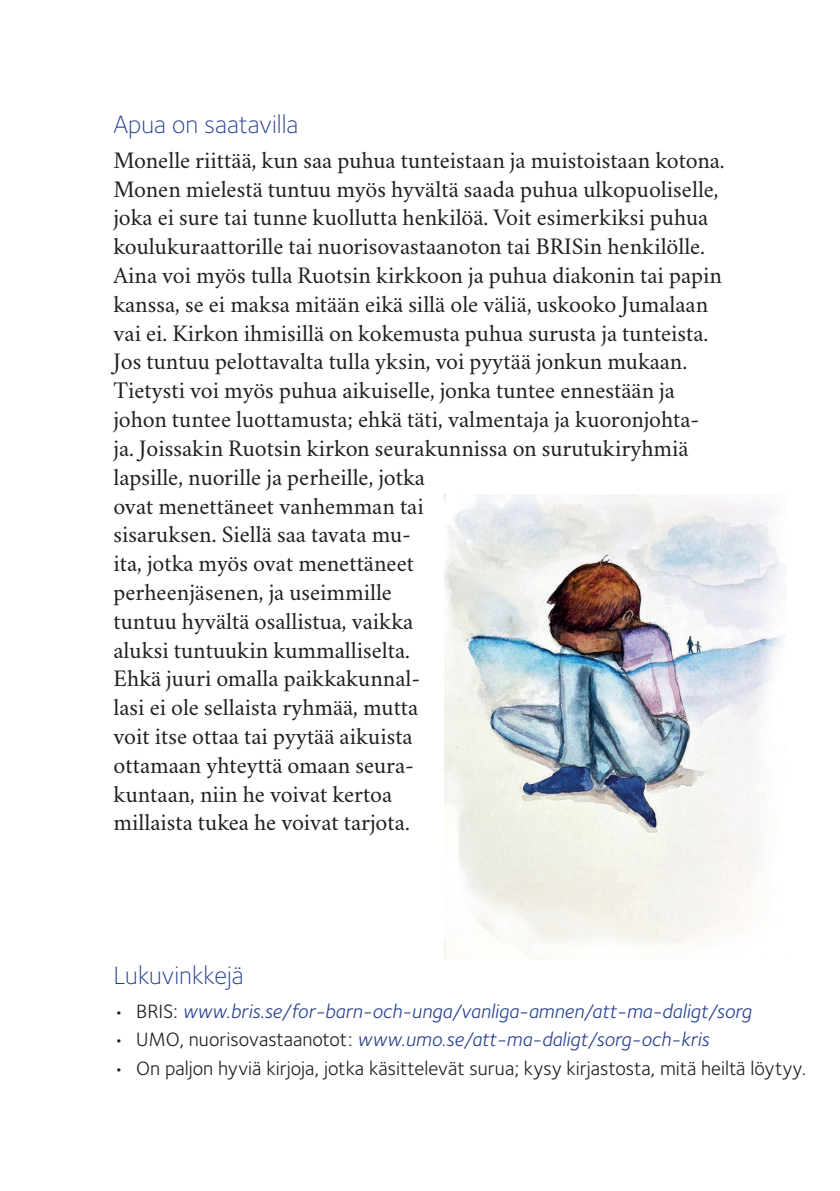
<style>
.page{position:relative;width:840px;height:1191px;background:#fff}
.page>*{position:absolute;margin:0;border:0;box-sizing:border-box;transform-origin:0 0}
.t1{font:300 26px "Foundry Sterling OT3";color:#253f8e}
.t2{font:24px/28.8px "Crimson Svk 2.0";color:#231f20}
.t3{font:italic 20px "Foundry Sterling OT3";color:#253f8e}
.t4{font:20px "Foundry Sterling OT3";color:#231f20}
.s1{font-style:normal;color:#231f20}
</style>
<div class="page">
<img style="left:444px;top:495px;width:341px;height:464px">
<p class="t1" style="left:113px;top:106px;width:186px">Apua on saatavilla</p>
<p class="t2" style="left:113px;top:144px;width:612px">Monelle riittää, kun saa puhua tunteistaan ja muistoistaan kotona.<br>Monen mielestä tuntuu myös hyvältä saada puhua ulkopuoliselle, joka ei sure tai tunne kuollutta henkilöä. Voit esimerkiksi puhua koulukuraattorille tai nuorisovastaanoton tai BRISin henkilölle.<br>Aina voi myös tulla Ruotsin kirkkoon ja puhua diakonin tai papin kanssa, se ei maksa mitään eikä sillä ole väliä, uskooko Jumalaan vai ei. Kirkon ihmisillä on kokemusta puhua surusta ja tunteista.<br>Jos tuntuu pelottavalta tulla yksin, voi pyytää jonkun mukaan.<br>Tietysti voi myös puhua aikuiselle, jonka tuntee ennestään ja johon tuntee luottamusta; ehkä täti, valmentaja ja kuoronjohta&shy;ja. Joissakin Ruotsin kirkon seurakunnissa on surutukiryhmiä lapsille, nuorille ja perheille, jotka<br>ovat menettäneet vanhemman tai<br>sisaruksen. Siellä saa tavata mu-<br>ita, jotka myös ovat menettäneet<br>perheenjäsenen, ja useimmille<br>tuntuu hyvältä osallistua, vaikka<br>aluksi tuntuukin kummalliselta.<br>Ehkä juuri omalla paikkakunnal-<br>lasi ei ole sellaista ryhmää, mutta<br>voit itse ottaa tai pyytää aikuista<br>ottamaan yhteyttä omaan seura-<br>kuntaan, niin he voivat kertoa<br>millaista tukea he voivat tarjota.</p>
<p class="t1" style="left:113px;top:957px;width:132px">Lukuvinkkejä</p>
<p class="t3" style="left:113px;top:996px;width:639px"><span class="s1">• BRIS:</span> www.bris.se/for-barn-och-unga/vanliga-amnen/att-ma-daligt/sorg</p>
<p class="t3" style="left:113px;top:1024px;width:596px"><span class="s1">• UMO, nuorisovastaanotot:</span> www.umo.se/att-ma-daligt/sorg-och-kris</p>
<p class="t4" style="left:113px;top:1053px;width:694px">• On paljon hyviä kirjoja, jotka käsittelevät surua; kysy kirjastosta, mitä heiltä löytyy.</p>
</div>
